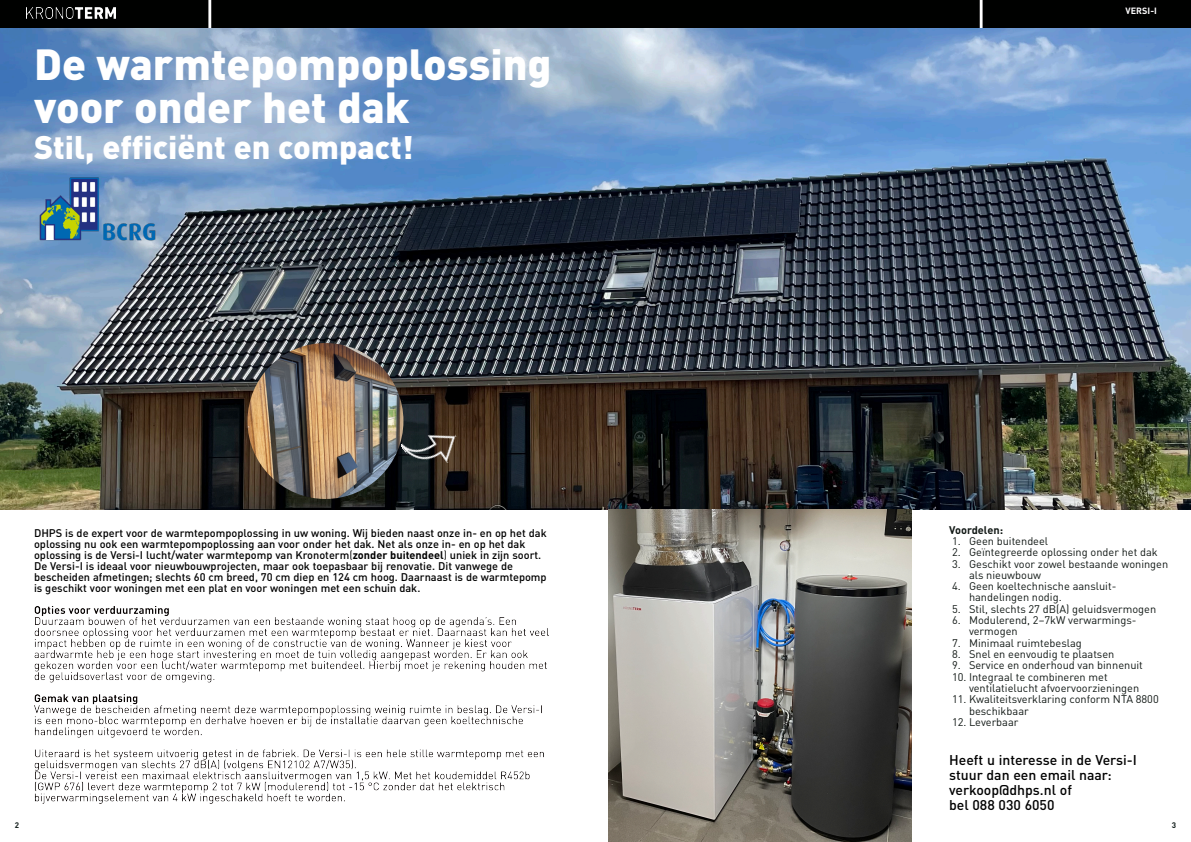
<style>
.page{position:relative;width:1191px;height:842px;background:#fff}
.page>*{position:absolute;margin:0;border:0;box-sizing:border-box;transform-origin:0 0}
.t1{font:900 43px/43px "DIN Pro";color:#fff}
.t2{font:900 32.2px "DIN Pro";color:#fff}
.t3{font:500 14px/15px "DIN Pro";color:#000100}
.t4{font:500 11px/11px "DIN Pro";color:#000100}
.t5{font:11px/11.3px "DIN Pro";color:#111815}
.t6{font:700 11px "DIN Pro";color:#111815}
.t7{font:700 9px "DIN Pro";letter-spacing:.005em;color:#fff}
.t8{font:700 8px "DIN Pro";color:#141f1d}
.s1{font-weight:400}
.s2{font-weight:700}
</style>
<div class="page">
<div style="left:0;top:0;width:1191px;height:28px;background:#000100"></div>
<img style="left:26px;top:8px;width:89px;height:11px">
<img style="left:0;top:28px;width:1191px;height:481px">
<img style="left:34px;top:173px;width:135px;height:77px">
<img style="left:34px;top:606px;width:514px;height:198px">
<img style="left:247px;top:343px;width:156px;height:156px;border-radius:50%">
<img style="left:401px;top:416px;width:64px;height:62px">
<img style="left:609px;top:509px;width:303px;height:333px">
<h1 class="t1" style="left:34px;top:47px;width:519px">De warmtepompoplossing voor onder het dak</h1>
<h2 class="t2" style="left:34px;top:137px;width:381px">Stil, efficiënt en compact!</h2>
<p class="t7" style="left:1125px;top:8px;width:33px">VERSI-I</p>
<p class="t4" style="left:34px;top:529px;width:514px">DHPS is de expert voor de warmtepompoplossing in uw woning. Wij bieden naast onze in- en op het dak oplossing nu ook een warmtepompoplossing aan voor onder het dak. Net als onze in- en op het dak oplossing is de Versi-I lucht/water warmtepomp van Kronoterm<span class="s1">(</span><span class="s2">zonder buitendeel</span><span class="s1">)</span> uniek in zijn soort.<br>De Versi-I is ideaal voor nieuwbouwprojecten, maar ook toepasbaar bij renovatie. Dit vanwege de bescheiden afmetingen; slechts 60 cm breed, 70 cm diep en 124 cm hoog. Daarnaast is de warmtepomp is geschikt voor woningen met een plat en voor woningen met een schuin dak.</p>
<p class="t6" style="left:949px;top:526px;width:55px">Voordelen:</p>
<p class="t5" style="left:952px;top:536px;width:98px">1. Geen buitendeel</p>
<p class="t5" style="left:952px;top:548px;width:207px">2. Geïntegreerde oplossing onder het dak</p>
<p class="t5" style="left:969px;top:559px;width:201px;text-indent:-17px">3. Geschikt voor zowel bestaande woningen als nieuwbouw</p>
<p class="t5" style="left:969px;top:582px;width:149px;text-indent:-17px">4. Geen koeltechnische aansluit&shy;handelingen nodig.</p>
<p class="t5" style="left:952px;top:604px;width:206px">5. Stil, slechts 27 dB(A) geluidsvermogen</p>
<p class="t5" style="left:969px;top:616px;width:169px;text-indent:-17px">6. Modulerend, 2–7kW verwarmings&shy;vermogen</p>
<p class="t5" style="left:952px;top:638px;width:131px">7. Minimaal ruimtebeslag</p>
<p class="t5" style="left:952px;top:650px;width:164px">8. Snel en eenvoudig te plaatsen</p>
<p class="t5" style="left:952px;top:661px;width:192px">9. Service en onderhoud van binnenuit</p>
<p class="t5" style="left:969px;top:672px;width:172px;text-indent:-17px">10. Integraal te combineren met ventilatielucht afvoervoorzieningen</p>
<p class="t5" style="left:969px;top:695px;width:191px;text-indent:-17px">11. Kwaliteitsverklaring conform NTA 8800 beschikbaar</p>
<p class="t5" style="left:952px;top:718px;width:68px">12. Leverbaar</p>
<p class="t3" style="left:949px;top:754px;width:189px">Heeft u interesse in de Versi-I stuur dan een email naar: verkoop@dhps.nl of<br>bel 088 030 6050</p>
<p class="t8" style="left:15px;top:822px;width:6px">2</p>
<p class="t8" style="left:1171px;top:822px;width:6px">3</p>
</div>
